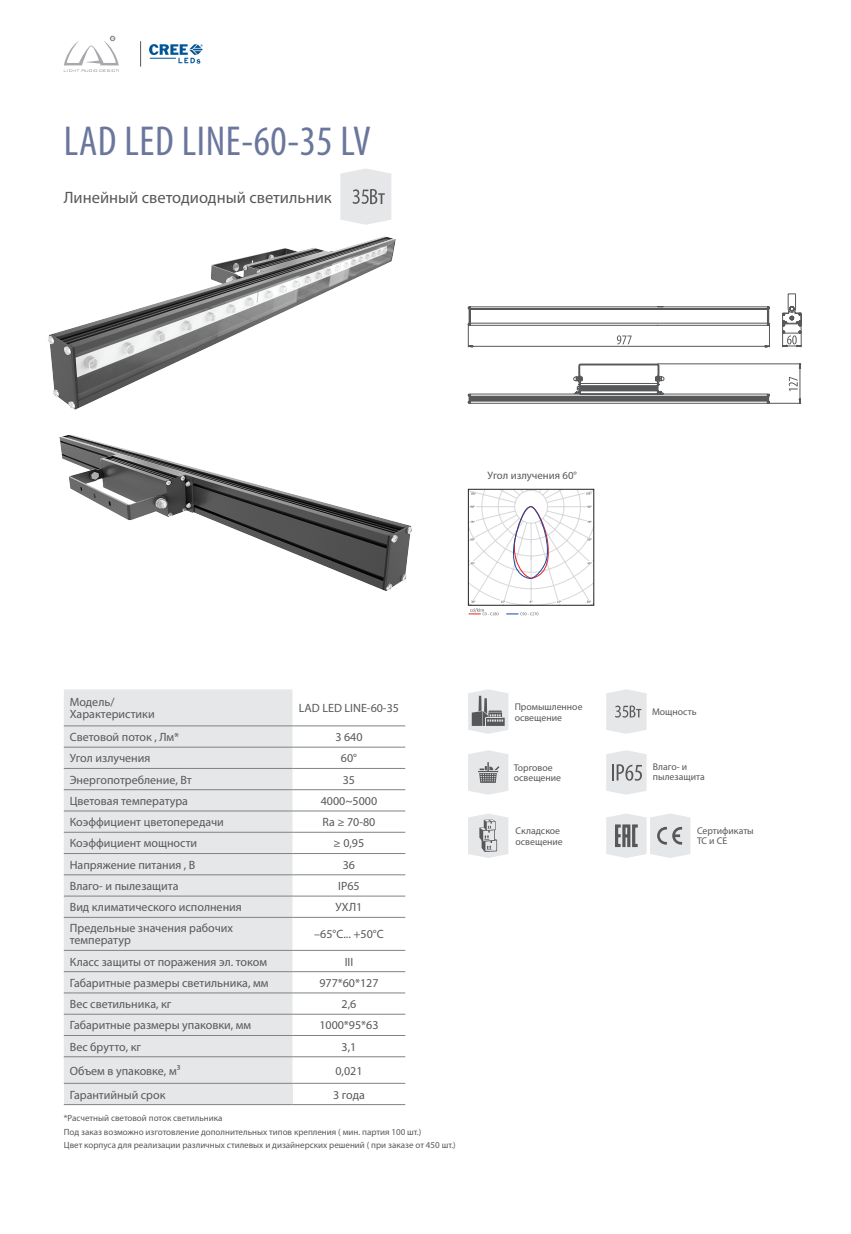
<style>
.page{position:relative;width:851px;height:1234px;background:#fff}
.page>*{position:absolute;margin:0;border:0;box-sizing:border-box;transform-origin:0 0}
.t1{font:condensed 42px "Myriad Pro";letter-spacing:.015em;color:#6b769d}
.t2{font:16.5px "Myriad Pro";color:#57585a}
.t3{font:12px/12px "Myriad Pro";color:#57585a}
.t4{font:10.8px "Myriad Pro";color:#57585a}
.t5{font:9.75px/10.5px "Myriad Pro";color:#57585a}
.t6{font:9px/13.5px "Myriad Pro";color:#57585a}
</style>
<div class="page">
<svg style="left:467px;top:488px;width:127px;height:127px"></svg>
<svg style="left:64px;top:36px;width:55px;height:36px"></svg>
<svg style="left:149px;top:44px;width:54px;height:20px"></svg>
<svg style="left:140px;top:41px;width:1px;height:26px"></svg>
<svg style="left:467px;top:293px;width:335px;height:111px"></svg>
<svg style="left:606px;top:750px;width:40px;height:44px;background:#d8d9db"></svg>
<svg style="left:606px;top:813px;width:84px;height:44px;background:#d6d6d8"></svg>
<svg style="left:468px;top:689px;width:40px;height:44px;background:#c2c3c5"></svg>
<svg style="left:468px;top:813px;width:40px;height:44px;background:#d7d8da"></svg>
<svg style="left:468px;top:750px;width:40px;height:44px;background:#d7d8da"></svg>
<img style="left:59px;top:434px;width:353px;height:157px">
<img style="left:48px;top:236px;width:348px;height:173px">
<div style="left:64px;top:689px;width:228px;height:393px;background:#e6e7e9"></div>
<svg style="left:292px;top:690px;width:113px;height:414px"></svg>
<div style="left:64px;top:1083px;width:228px;height:21px;background:#e6e7e9"></div>
<hr style="left:64px;top:789px;width:228px;height:1px;background:#808285">
<hr style="left:292px;top:789px;width:113px;height:1px;background:#808285">
<hr style="left:64px;top:810px;width:228px;height:1px;background:#808285">
<hr style="left:292px;top:810px;width:113px;height:1px;background:#808285">
<hr style="left:64px;top:831px;width:228px;height:1px;background:#808285">
<hr style="left:292px;top:831px;width:113px;height:1px;background:#808285">
<hr style="left:64px;top:853px;width:228px;height:1px;background:#808285">
<hr style="left:292px;top:853px;width:113px;height:1px;background:#808285">
<hr style="left:64px;top:874px;width:228px;height:1px;background:#808285">
<hr style="left:292px;top:874px;width:113px;height:1px;background:#808285">
<hr style="left:64px;top:895px;width:228px;height:1px;background:#808285">
<hr style="left:292px;top:895px;width:113px;height:1px;background:#808285">
<hr style="left:64px;top:916px;width:228px;height:1px;background:#808285">
<hr style="left:292px;top:916px;width:113px;height:1px;background:#808285">
<hr style="left:64px;top:949px;width:228px;height:1px;background:#808285">
<hr style="left:292px;top:949px;width:113px;height:1px;background:#808285">
<hr style="left:64px;top:971px;width:228px;height:1px;background:#808285">
<hr style="left:292px;top:971px;width:113px;height:1px;background:#808285">
<hr style="left:64px;top:992px;width:228px;height:1px;background:#808285">
<hr style="left:292px;top:992px;width:113px;height:1px;background:#808285">
<hr style="left:64px;top:1013px;width:228px;height:1px;background:#808285">
<hr style="left:292px;top:1013px;width:113px;height:1px;background:#808285">
<hr style="left:64px;top:1034px;width:228px;height:1px;background:#808285">
<hr style="left:292px;top:1034px;width:113px;height:1px;background:#808285">
<hr style="left:64px;top:1056px;width:228px;height:1px;background:#808285">
<hr style="left:292px;top:1056px;width:113px;height:1px;background:#808285">
<hr style="left:292px;top:1082px;width:113px;height:1px;background:#808285">
<hr style="left:292px;top:1104px;width:113px;height:1px;background:#808285">
<hr style="left:64px;top:1082px;width:228px;height:1px;background:#808285">
<hr style="left:64px;top:1104px;width:228px;height:1px;background:#808285">
<hr style="left:64px;top:725px;width:228px;height:1px;background:#808285">
<hr style="left:292px;top:725px;width:113px;height:1px;background:#808285">
<hr style="left:64px;top:746px;width:228px;height:1px;background:#808285">
<hr style="left:292px;top:746px;width:113px;height:1px;background:#808285">
<hr style="left:64px;top:768px;width:228px;height:1px;background:#808285">
<hr style="left:292px;top:768px;width:113px;height:1px;background:#808285">
<svg style="left:340px;top:169px;width:51px;height:56px;background:#e0e0e2"></svg>
<svg style="left:606px;top:689px;width:40px;height:44px;background:#dfe0e2"></svg>
<h1 class="t1" style="left:64px;top:115px;width:308px">LAD LED LINE-60-35 LV</h1>
<h2 class="t2" style="left:64px;top:187px;width:269px">Линейный светодиодный светильник</h2>
<p class="t4" style="left:487px;top:468px;width:91px">Угол излучения 60°</p>
<p class="t3" style="left:70px;top:695px;width:86px">Модель/<br>Характеристики</p>
<p class="t3" style="left:299px;top:701px;width:101px">LAD LED LINE-60-35</p>
<p class="t3" style="left:70px;top:730px;width:111px">Световой поток , Лм*</p>
<p class="t3" style="left:335px;top:730px;width:29px">3 640</p>
<p class="t3" style="left:70px;top:752px;width:82px">Угол излучения</p>
<p class="t3" style="left:341px;top:752px;width:18px">60°</p>
<p class="t3" style="left:70px;top:773px;width:123px">Энергопотребление, Вт</p>
<p class="t3" style="left:343px;top:773px;width:14px">35</p>
<p class="t3" style="left:70px;top:794px;width:120px">Цветовая температура</p>
<p class="t3" style="left:321px;top:794px;width:58px">4000~5000</p>
<p class="t3" style="left:70px;top:815px;width:155px">Коэффициент цветопередачи</p>
<p class="t3" style="left:322px;top:815px;width:54px">Ra ≥ 70-80</p>
<p class="t3" style="left:70px;top:837px;width:129px">Коэффициент мощности</p>
<p class="t3" style="left:333px;top:837px;width:32px">≥ 0,95</p>
<p class="t3" style="left:70px;top:858px;width:127px">Напряжение питания , В</p>
<p class="t3" style="left:343px;top:858px;width:14px">36</p>
<p class="t3" style="left:70px;top:879px;width:110px">Влаго- и пылезащита</p>
<p class="t3" style="left:338px;top:879px;width:23px">IP65</p>
<p class="t3" style="left:70px;top:900px;width:173px">Вид климатического исполнения</p>
<p class="t3" style="left:335px;top:900px;width:28px">УХЛ1</p>
<p class="t3" style="left:70px;top:922px;width:165px">Предельные значения рабочих температур</p>
<p class="t3" style="left:314px;top:928px;width:71px">–65°С... +50°С</p>
<p class="t3" style="left:70px;top:955px;width:199px">Класс защиты от поражения эл. током</p>
<p class="t3" style="left:344px;top:955px;width:10px">III</p>
<p class="t3" style="left:70px;top:976px;width:200px">Габаритные размеры светильника, мм</p>
<p class="t3" style="left:319px;top:976px;width:61px">977*60*127</p>
<p class="t3" style="left:70px;top:997px;width:103px">Вес светильника, кг</p>
<p class="t3" style="left:341px;top:997px;width:16px">2,6</p>
<p class="t3" style="left:70px;top:1018px;width:183px">Габаритные размеры упаковки, мм</p>
<p class="t3" style="left:319px;top:1018px;width:61px">1000*95*63</p>
<p class="t3" style="left:70px;top:1040px;width:73px">Вес брутто, кг</p>
<p class="t3" style="left:341px;top:1040px;width:16px">3,1</p>
<p class="t3" style="left:70px;top:1064px;width:112px">Объем в упаковке, м³</p>
<p class="t3" style="left:335px;top:1064px;width:29px">0,021</p>
<p class="t3" style="left:70px;top:1088px;width:97px">Гарантийный срок</p>
<p class="t3" style="left:333px;top:1088px;width:33px">3 года</p>
<p class="t6" style="left:64px;top:1111px;width:393px">*Расчетный световой поток светильника<br>Под заказ возможно изготовление дополнительных типов крепления ( мин. партия 100 шт.)<br>Цвет корпуса для реализации различных стилевых и дизайнерских решений ( при заказе от 450 шт.)</p>
<p class="t5" style="left:514px;top:701px;width:69px">Промышленное освещение</p>
<p class="t5" style="left:513px;top:762px;width:49px">Торговое освещение</p>
<p class="t5" style="left:515px;top:825px;width:49px">Складское освещение</p>
<p class="t5" style="left:652px;top:706px;width:46px">Мощность</p>
<p class="t5" style="left:652px;top:760px;width:53px">Влаго- и пылезащита</p>
<p class="t5" style="left:697px;top:824px;width:58px">Сертификаты<br>ТС и СЕ</p>
</div>
